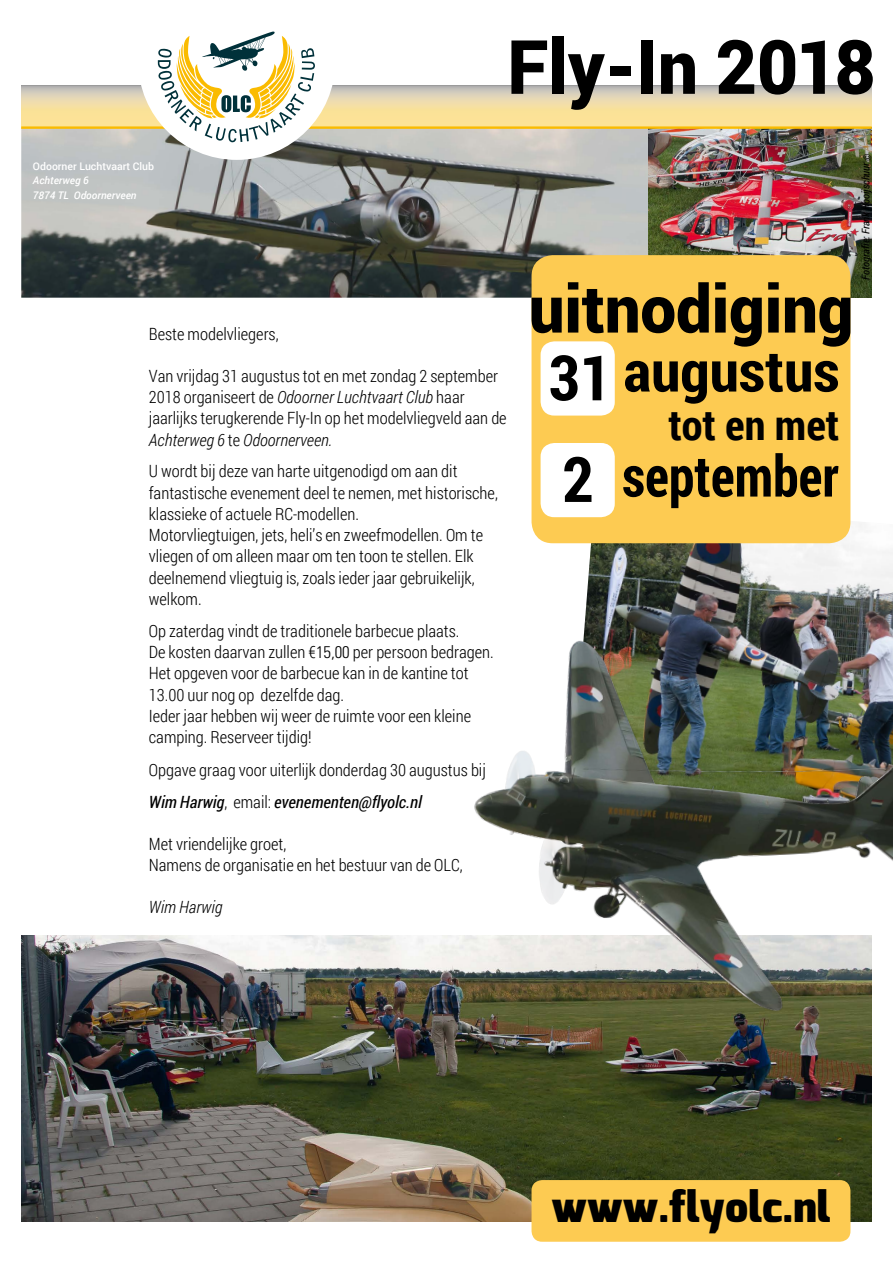
<style>
.page{position:relative;width:893px;height:1263px;background:#fff}
.page>*{position:absolute;margin:0;border:0;box-sizing:border-box;transform-origin:0 0}
.t1{font:900 75px "Roboto";color:#000;scale:.95 1}
.t2{font:900 66px "Roboto";color:#000;scale:.96 1}
.t3{font:700 62.7px "Roboto Condensed";color:#000}
.t4{font:700 57px "Roboto Condensed";color:#000;scale:.92 1}
.t5{font:700 57px "Roboto Condensed";color:#000;scale:1.06 1}
.t6{font:900 42px "Exo";color:#000}
.t7{font:700 42px "Roboto Condensed";color:#000}
.t8{font:300 16.8px/21.3px "Roboto Condensed";color:#000}
.t9{font:italic 300 16.8px "Roboto Condensed";color:#000}
.t10{font:italic 500 10.5px/14.2px "Roboto";color:#fff}
.t11{font:italic 10.5px "Roboto Condensed";color:#000}
.t12{font:500 10.5px "Roboto";color:#fff}
.s1{font-style:italic}
.s2{font-family:"Univers LT Std";font-stretch:condensed}
.s3{font-weight:400;font-style:italic}
.s4{font-size:62.7px}
</style>
<div class="page">
<img style="left:21px;top:129px;width:627px;height:169px">
<img style="left:648px;top:129px;width:224px;height:169px">
<img style="left:571px;top:501px;width:322px;height:123px">
<svg style="left:21px;top:85px;width:851px;height:41px;background:#e8d7a6"></svg>
<img style="left:21px;top:935px;width:851px;height:287px">
<div style="left:531px;top:1180px;width:319px;height:62px;background:#fdcb52;border-radius:11px"></div>
<hr style="left:21px;top:126px;width:851px;height:3px;background:#fabb00">
<svg style="left:138px;top:31px;width:197px;height:129px"></svg>
<img style="left:471px;top:624px;width:422px;height:399px">
<div style="left:531px;top:255px;width:319px;height:288px;background:#fdcb52;border-radius:21px"></div>
<div style="left:541px;top:443px;width:74px;height:74px;background:#fff;border-radius:14px"></div>
<div style="left:541px;top:341px;width:74px;height:75px;background:#fff;border-radius:14px"></div>
<p class="t12" style="left:33px;top:159px;width:123px">Odoorner Luchtvaart Club</p>
<p class="t10" style="left:33px;top:173px;width:105px">Achterweg 6<br>7874 TL Odoornerveen</p>
<h1 class="t1" style="left:507px;top:14px;width:389px">Fly-In 2018</h1>
<p class="t11" style="left:858px;top:280px;width:128px;rotate:-90deg">Fotografie: Frank Hooijschuur ©</p>
<p class="t8" style="left:149px;top:323px;width:131px">Beste modelvliegers,</p>
<p class="t8" style="left:149px;top:364px;width:359px">Van vrijdag 31 augustus tot en met zondag 2 september 2018 organiseert de <span class="s1">Odoorner Luchtvaart Club</span> haar jaarlijks terugkerende Fly-In op het modelvliegveld aan de <span class="s1">Achterweg 6</span> te <span class="s1">Odoornerveen.</span></p>
<p class="t8" style="left:149px;top:460px;width:350px">U wordt bij deze van harte uitgenodigd om aan dit fantastische evenement deel te nemen, met historische, klassieke of actuele RC-modellen.<br>Motorvliegtuigen, jets, heli’s en zweefmodellen. Om te vliegen of om alleen maar om ten toon te stellen. Elk deelnemend vliegtuig is, zoals ieder jaar gebruikelijk, welkom.</p>
<p class="t8" style="left:149px;top:620px;width:347px">Op zaterdag vindt de traditionele barbecue plaats.<br>De kosten daarvan zullen €<span class="s2">15,00</span> per persoon bedragen.<br>Het opgeven voor de barbecue kan in de kantine tot 13.00 uur nog op dezelfde dag.<br>Ieder jaar hebben wij weer de ruimte voor een kleine camping. Reserveer tijdig!</p>
<p class="t8" style="left:149px;top:754px;width:339px;line-height:32px">Opgave graag voor uiterlijk donderdag 30 augustus bij<br><span class="s3">Wim Harwig</span>, email: <span class="s3">evenementen@flyolc.nl</span></p>
<p class="t8" style="left:149px;top:832px;width:315px">Met vriendelijke groet,<br>Namens de organisatie en het bestuur van de OLC,</p>
<p class="t9" style="left:149px;top:896px;width:75px">Wim Harwig</p>
<h2 class="t2" style="left:529px;top:262px;width:340px">uitnodiging</h2>
<h3 class="t3" style="left:549px;top:334px;width:65px">31</h3>
<h3 class="t5" style="left:623px;top:331px;width:205px">augustus</h3>
<h3 class="t7" style="left:669px;top:395px;width:172px">tot en met</h3>
<h3 class="t4" style="left:562px;top:436px;width:302px"><span class="s4">2</span> september</h3>
<h3 class="t6" style="left:552px;top:1180px;width:280px">www.flyolc.nl</h3>
</div>
